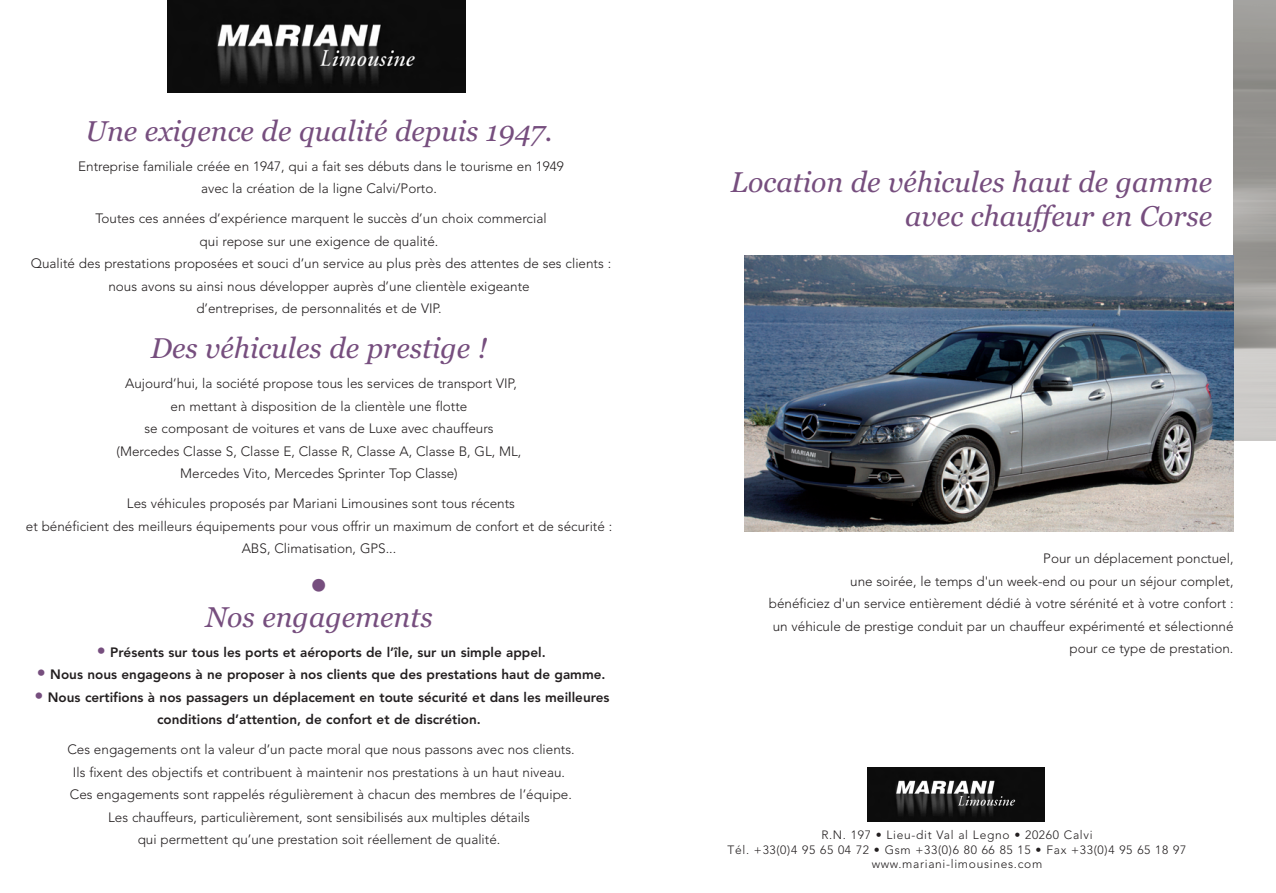
<style>
.page{position:relative;width:1276px;height:893px;background:#fff}
.page>*{position:absolute;margin:0;border:0;box-sizing:border-box;transform-origin:0 0}
.t1{font:300 36px "Avenir";color:#764e7e}
.t2{font:italic 28.5px/34.2px "Georgia";color:#764e7e;text-align:right}
.t3{font:300 13.5px/22.5px "Avenir";color:#231f20;text-align:center}
.t4{font:800 13.5px/22.5px "Avenir";color:#231f20;text-align:center}
.t5{font:300 12px/14.4px "Avenir";letter-spacing:.055em;color:#231f20;text-align:center}
.s1{font-size:18px;color:#764e7e}
</style>
<div class="page">
<img style="left:1233px;top:0;width:43px;height:440px">
<img style="left:744px;top:255px;width:489px;height:276px">
<img style="left:867px;top:767px;width:177px;height:55px">
<img style="left:167px;top:0;width:299px;height:92px">
<p class="t2" style="left:85px;top:114px;width:468px">Une exigence de qualité depuis 1947.</p>
<p class="t3" style="left:78px;top:156px;width:487px">Entreprise familiale créée en 1947, qui a fait ses débuts dans le tourisme en 1949 avec la création de la ligne Calvi/Porto.</p>
<p class="t3" style="left:31px;top:209px;width:582px">Toutes ces années d’expérience marquent le succès d’un choix commercial<br>qui repose sur une exigence de qualité.<br>Qualité des prestations proposées et souci d’un service au plus près des attentes de ses clients : nous avons su ainsi nous développer auprès d’une clientèle exigeante<br>d’entreprises, de personnalités et de VIP.</p>
<p class="t2" style="left:151px;top:331px;width:338px">Des véhicules de prestige !</p>
<p class="t3" style="left:117px;top:374px;width:406px">Aujourd’hui, la société propose tous les services de transport VIP, en mettant à disposition de la clientèle une flotte<br>se composant de voitures et vans de Luxe avec chauffeurs (Mercedes Classe S, Classe E, Classe R, Classe A, Classe B, GL, ML, Mercedes Vito, Mercedes Sprinter Top Classe)</p>
<p class="t3" style="left:26px;top:494px;width:588px">Les véhicules proposés par Mariani Limousines sont tous récents<br>et bénéficient des meilleurs équipements pour vous offrir un maximum de confort et de sécurité :<br>ABS, Climatisation, GPS...</p>
<p class="t1" style="left:310px;top:571px;width:19px">•</p>
<p class="t2" style="left:205px;top:600px;width:229px">Nos engagements</p>
<p class="t4" style="left:97px;top:642px;width:450px"><span class="s1">•</span> Présents sur tous les ports et aéroports de l’île, sur un simple appel.</p>
<p class="t4" style="left:37px;top:665px;width:570px"><span class="s1">•</span> Nous nous engageons à ne proposer à nos clients que des prestations haut de gamme.</p>
<p class="t4" style="left:34px;top:687px;width:576px"><span class="s1">•</span> Nous certifions à nos passagers un déplacement en toute sécurité et dans les meilleures conditions d’attention, de confort et de discrétion.</p>
<p class="t3" style="left:67px;top:740px;width:509px">Ces engagements ont la valeur d’un pacte moral que nous passons avec nos clients.<br>Ils fixent des objectifs et contribuent à maintenir nos prestations à un haut niveau.<br>Ces engagements sont rappelés régulièrement à chacun des membres de l’équipe.<br>Les chauffeurs, particulièrement, sont sensibilisés aux multiples détails<br>qui permettent qu’une prestation soit réellement de qualité.</p>
<p class="t2" style="left:731px;top:165px;width:483px">Location de véhicules haut de gamme avec chauffeur en Corse</p>
<p class="t3" style="left:769px;top:548px;width:466px;text-align:right">Pour un déplacement ponctuel,<br>une soirée, le temps d'un week-end ou pour un séjour complet,<br>bénéficiez d'un service entièrement dédié à votre sérénité et à votre confort : un véhicule de prestige conduit par un chauffeur expérimenté et sélectionné pour ce type de prestation.</p>
<p class="t5" style="left:727px;top:829px;width:460px">R.N. 197 • Lieu-dit Val al Legno • 20260 Calvi<br>Tél. +33(0)4 95 65 04 72 • Gsm +33(0)6 80 66 85 15 • Fax +33(0)4 95 65 18 97 www.mariani-limousines.com</p>
</div>
